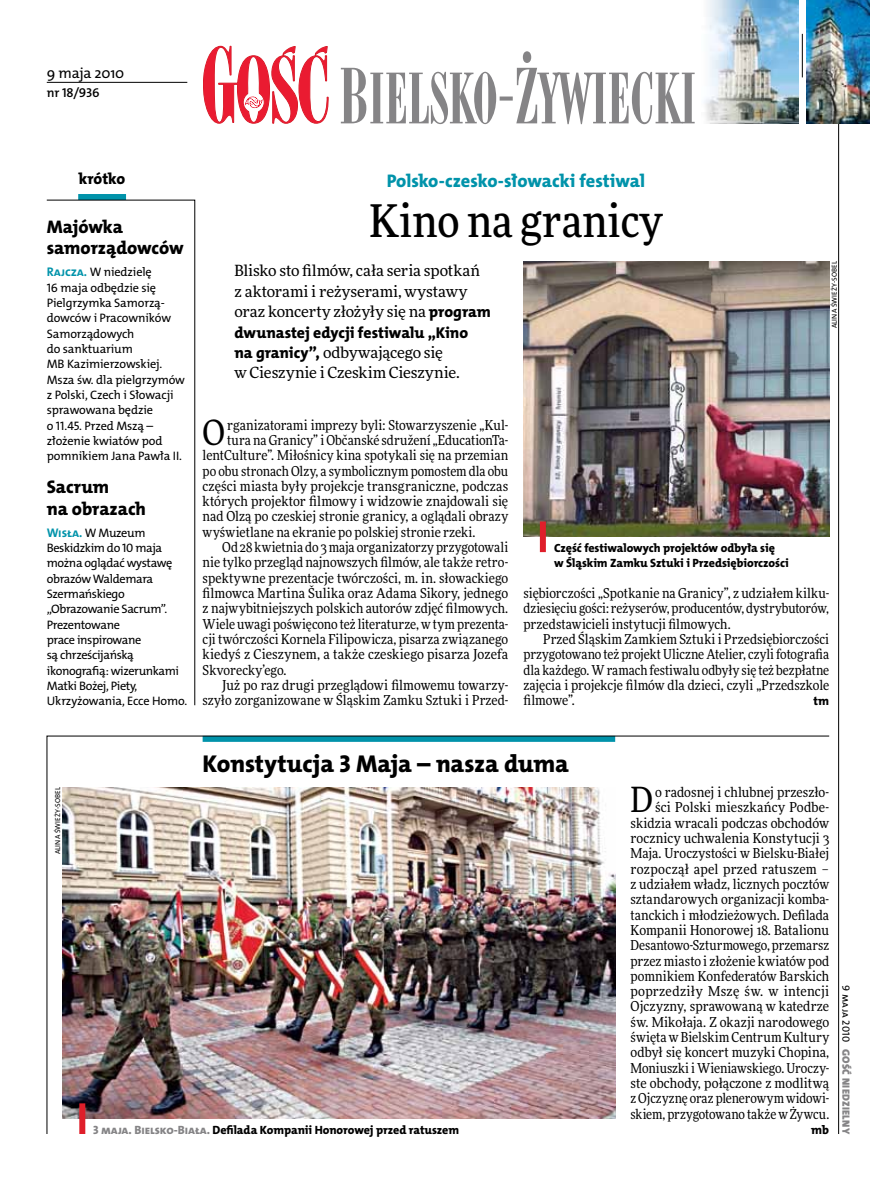
<style>
.page{position:relative;width:893px;height:1191px;background:#fff}
.page>*{position:absolute;margin:0;border:0;box-sizing:border-box;transform-origin:0 0}
.t1{font:500 45px "Freeday Narrow";color:#000}
.t2{font:34.8px "Freeday Narrow News";color:#000}
.t3{font:24.45px "The Mix HP8 Ex Bld";letter-spacing:-.005em;color:#000}
.t4{font:18.3px/21.6px "The Mix HP8 Ex Bld";letter-spacing:-.005em;color:#000}
.t5{font:18.3px "The Mix HP8 Ex Bld";letter-spacing:-.01em;color:#0093aa}
.t6{font:15.75px "The Mix HP8 Ex Bld";letter-spacing:-.005em;color:#000}
.t7{font:15.45px/20.4px "Freeday News";letter-spacing:-.005em;color:#000}
.t8{font:14.85px "The Mix HP5 Plain";letter-spacing:-.015em;color:#000}
.t9{font:13.65px/15.3px "Freeday Narrow News";letter-spacing:.005em;color:#000;text-align:justify}
.t10{font:12.9px "The Mix HP6 Se Bld";letter-spacing:-.01em;color:#000}
.t11{font:12.3px/15.3px "The Mix HP5 Plain";letter-spacing:-.02em;color:#000}
.t12{font:12.3px "The Mix HP8 Ex Bld";color:#000}
.t13{font:12px/15.3px "The Mix HP8 Ex Bld";letter-spacing:-.005em;color:#000}
.t14{font:10.5px "The Mix HP9 Blk";letter-spacing:.025em;color:#858486}
.t15{font:10.5px "The Mix HP5 Plain";color:#000}
.t16{font:7.2px "The Mix HP5 Plain";letter-spacing:.015em;color:#000}
.s1{font-family:"The Mix HP7 Bld";font-size:12.6px;color:#0093aa}
.s2{font-family:"The Mix HP8 Ex Bld";font-size:15.75px}
.s3{color:#858486}
</style>
<div class="page">
<hr style="left:838px;top:68px;width:1px;height:1066px;background:#000">
<hr style="left:802px;top:34px;width:1px;height:43px;background:#000">
<svg style="left:47px;top:735px;width:783px;height:399px"></svg>
<hr style="left:806px;top:68px;width:33px;height:1px;background:#000">
<svg style="left:203px;top:46px;width:126px;height:78px"></svg>
<svg style="left:341px;top:51px;width:354px;height:73px"></svg>
<img style="left:704px;top:0;width:94px;height:124px">
<img style="left:807px;top:0;width:62px;height:123px">
<hr style="left:47px;top:82px;width:140px;height:1px;background:#000">
<img style="left:62px;top:787px;width:553px;height:331px">
<div style="left:79px;top:1103px;width:6px;height:31px;background:#df1e2a"></div>
<img style="left:523px;top:261px;width:306px;height:275px">
<div style="left:540px;top:521px;width:6px;height:31px;background:#df1e2a"></div>
<div style="left:78px;top:194px;width:48px;height:6px;background:#0093aa"></div>
<svg style="left:46px;top:200px;width:149px;height:505px"></svg>
<p class="t8" style="left:47px;top:63px;width:79px">9 maja 2010</p>
<p class="t10" style="left:47px;top:85px;width:54px">nr 18/936</p>
<p class="t6" style="left:79px;top:168px;width:48px">krótko</p>
<h3 class="t4" style="left:47px;top:216px;width:138px">Majówka samorządowców</h3>
<p class="t11" style="left:47px;top:265px;width:140px"><span class="s1">Rajcza.</span> W niedzielę<br>16 maja odbędzie się<br>Pielgrzymka Samorzą&shy;dowców i Pracowników<br>Samorządowych<br>do sanktuarium<br>MB Kazimierzowskiej.<br>Msza św. dla pielgrzymów z Polski, Czech i Słowacji sprawowana będzie<br>o 11.45. Przed Mszą – złożenie kwiatów pod pomnikiem Jana Pawła II .</p>
<h3 class="t4" style="left:47px;top:476px;width:101px">Sacrum<br>na obrazach</h3>
<p class="t11" style="left:47px;top:525px;width:142px"><span class="s1">Wisła.</span> W Muzeum<br>Beskidzkim do 10 maja można oglądać wystawę obrazów Waldemara<br>Szermańskiego „Obrazowanie Sacrum”.<br>Prezentowane<br>prace inspirowane<br>są chrześcijańską ikonografią: wizerunkami<br>Matki Bożej, Piety,<br>Ukrzyżowania, Ecce Homo.</p>
<h3 class="t5" style="left:387px;top:169px;width:260px">Polsko-czesko-słowacki festiwal</h3>
<h1 class="t1" style="left:369px;top:193px;width:294px">Kino na granicy</h1>
<p class="t7" style="left:234px;top:260px;width:257px">Blisko sto filmów, cała seria spotkań z aktorami i reżyserami, wystawy oraz koncerty złożyły się na <span class="s2">program</span></p>
<p class="t6" style="left:235px;top:322px;width:235px">dwunastej edycji festiwalu „Kino</p>
<p class="t7" style="left:234px;top:342px;width:227px"><span class="s2">na granicy”,</span> odbywającego się<br>w Cieszynie i Czeskim Cieszynie.</p>
<p class="t16" style="left:830px;top:328px;width:69px;rotate:-90deg">Alina Świeży-Sobel</p>
<h2 class="t2" style="left:203px;top:411px;width:24px">O</h2>
<p class="t9" style="left:227px;top:417px;width:283px">rganizatorami imprezy byli: Stowarzyszenie „Kul-</p>
<p class="t9" style="left:227px;top:432px;width:283px">tura na Granicy” i Občanské sdružení „EducationTa-</p>
<p class="t9" style="left:203px;top:447px;width:307px">lentCulture”. Miłośnicy kina spotykali się na przemian</p>
<p class="t9" style="left:203px;top:463px;width:307px">po obu stronach Olzy, a symbolicznym pomostem dla obu</p>
<p class="t9" style="left:203px;top:478px;width:307px">części miasta były projekcje transgraniczne, podczas</p>
<p class="t9" style="left:203px;top:493px;width:307px">których projektor filmowy i widzowie znajdowali się</p>
<p class="t9" style="left:203px;top:509px;width:307px">nad Olzą po czeskiej stronie granicy, a oglądali obrazy</p>
<p class="t9" style="left:203px;top:524px;width:274px">wyświetlane na ekranie po polskiej stronie rzeki.</p>
<p class="t9" style="left:222px;top:539px;width:288px">Od 28 kwietnia do 3 maja organizatorzy przygotowali</p>
<p class="t9" style="left:203px;top:555px;width:307px">nie tylko przegląd najnowszych filmów, ale także retro-</p>
<p class="t9" style="left:203px;top:570px;width:307px">spektywne prezentacje twórczości, m. in. słowackiego</p>
<p class="t9" style="left:203px;top:585px;width:307px">filmowca Martina Šulika oraz Adama Sikory, jednego</p>
<p class="t9" style="left:203px;top:600px;width:307px">z najwybitniejszych polskich autorów zdjęć filmowych.</p>
<p class="t9" style="left:203px;top:616px;width:307px">Wiele uwagi poświęcono też literaturze, w tym prezenta-</p>
<p class="t9" style="left:203px;top:631px;width:307px">cji twórczości Kornela Filipowicza, pisarza związanego</p>
<p class="t9" style="left:203px;top:646px;width:307px">kiedyś z Cieszynem, a także czeskiego pisarza Jozefa</p>
<p class="t9" style="left:203px;top:662px;width:85px">Skvorecky’ego.</p>
<p class="t9" style="left:222px;top:677px;width:288px">Już po raz drugi przeglądowi filmowemu towarzy-</p>
<p class="t9" style="left:203px;top:692px;width:307px">szyło zorganizowane w Śląskim Zamku Sztuki i Przed-</p>
<p class="t13" style="left:554px;top:540px;width:236px">Część festiwalowych projektów odbyła się<br>w Śląskim Zamku Sztuki i Przedsiębiorczości</p>
<p class="t9" style="left:524px;top:585px;width:307px">siębiorczości „Spotkanie na Granicy”, z udziałem kilku&shy;dziesięciu gości: reżyserów, producentów, dystrybutorów, przedstawicieli instytucji filmowych.</p>
<p class="t9" style="left:524px;top:631px;width:307px;text-indent:20px">Przed Śląskim Zamkiem Sztuki i Przedsiębiorczości przygotowano też projekt Uliczne Atelier, czyli fotografia dla każdego. W ramach festiwalu odbyły się też bezpłatne zajęcia i projekcje filmów dla dzieci, czyli „Przedszkole filmowe”.</p>
<p class="t12" style="left:813px;top:693px;width:16px">tm</p>
<h3 class="t3" style="left:203px;top:747px;width:368px">Konstytucja 3 Maja – nasza duma</h3>
<p class="t16" style="left:53px;top:854px;width:69px;rotate:-90deg">Alina Świeży-Sobel</p>
<p class="t13" style="left:93px;top:1122px;width:367px"><span class="s3">3 maja. Bielsko-Biała.</span> Defilada Kompanii Honorowej przed ratuszem</p>
<p class="t9" style="left:630px;top:784px;width:200px;text-align:right">o radosnej i chlubnej przeszło-<br>ści Polski mieszkańcy Podbe&shy;skidzia wracali podczas obchodów rocznicy uchwalenia Konstytucji 3<br>Maja. Uroczystości w Bielsku-Białej rozpoczął apel przed ratuszem – z udziałem władz, licznych pocztów sztandarowych organizacji komba&shy;tanckich i młodzieżowych. Defilada Kompanii Honorowej 18. Batalionu Desantowo-Szturmowego, przemarsz przez miasto i złożenie kwiatów pod pomnikiem Konfederatów Barskich poprzedziły Mszę św. w intencji Ojczyzny, sprawowaną w katedrze św. Mikołaja. Z okazji narodowego święta w Bielskim Centrum Kultury odbył się koncert muzyki Chopina, Moniuszki i Wieniawskiego. Uroczy&shy;ste obchody, połączone z modlitwą z Ojczyznę oraz plenerowym widowi&shy;skiem, przygotowano także w Żywcu.</p>
<p class="t12" style="left:811px;top:1122px;width:19px">mb</p>
<h2 class="t2" style="left:630px;top:778px;width:24px">D</h2>
<p class="t15" style="left:853px;top:985px;width:58px;rotate:90deg">9 maja 2010</p>
<p class="t14" style="left:853px;top:1049px;width:86px;rotate:90deg">Gość Niedzielny</p>
</div>
